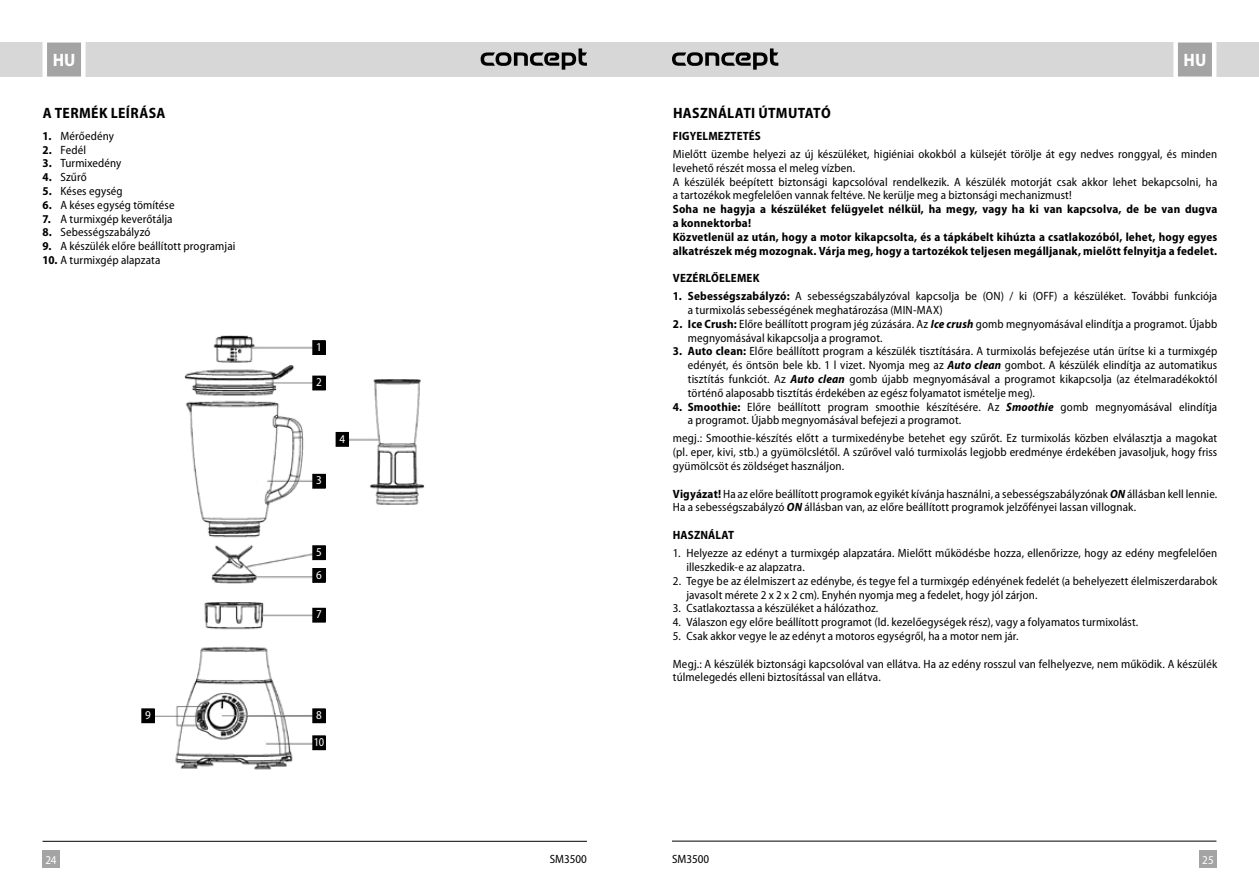
<style>
.page{position:relative;width:1259px;height:893px;background:#fff}
.page>*{position:absolute;margin:0;border:0;box-sizing:border-box;transform-origin:0 0}
.t1{font:700 semi-condensed 18px "Myriad Pro";color:#fff}
.t2{font:700 semi-condensed 15px "Myriad Pro";letter-spacing:.02em;color:#000}
.t3{font:semi-condensed 12px/13.8px "Myriad Pro";letter-spacing:.01em;color:#000}
.t4{font:700 semi-condensed 12px/13.8px "Myriad Pro";letter-spacing:.015em;color:#000}
.t5{font:semi-condensed 12px "Myriad Pro";color:#fff}
.t6{font:semi-condensed 12px "Myriad Pro";color:#fff;scale:.94 1}
.s1{font-weight:700}
.s2{font-weight:700;font-style:italic}
</style>
<div class="page">
<div style="left:629px;top:43px;width:630px;height:34px;background:#d7d7d7"></div>
<div style="left:0;top:43px;width:629px;height:34px;background:#d7d7d7"></div>
<div style="left:43px;top:850px;width:17px;height:17px;background:#a4a4a4"></div>
<div style="left:1199px;top:850px;width:17px;height:17px;background:#a4a4a4"></div>
<svg style="left:1171px;top:42px;width:47px;height:35px"></svg>
<svg style="left:40px;top:42px;width:48px;height:35px"></svg>
<hr style="left:672px;top:841px;width:544px;height:1px;background:#000">
<hr style="left:43px;top:841px;width:544px;height:1px;background:#000">
<svg style="left:672px;top:48px;width:106px;height:22px"></svg>
<svg style="left:480px;top:48px;width:107px;height:22px"></svg>
<img style="left:141px;top:335px;width:284px;height:435px">
<hr style="left:222px;top:715px;width:91px;height:1px;background:#8c8c8c">
<div style="left:313px;top:376px;width:12px;height:14px;background:#000"></div>
<div style="left:313px;top:736px;width:12px;height:14px;background:#000"></div>
<div style="left:313px;top:568px;width:12px;height:14px;background:#000"></div>
<div style="left:313px;top:568px;width:12px;height:15px;border:1px solid #000"></div>
<div style="left:313px;top:608px;width:12px;height:14px;background:#000"></div>
<div style="left:142px;top:709px;width:12px;height:14px;background:#000"></div>
<div style="left:313px;top:341px;width:12px;height:13px;background:#000"></div>
<div style="left:313px;top:340px;width:12px;height:15px;border:1px solid #000"></div>
<div style="left:313px;top:474px;width:12px;height:14px;background:#000"></div>
<div style="left:336px;top:432px;width:12px;height:14px;background:#000"></div>
<div style="left:336px;top:432px;width:13px;height:14px;border:1px solid #000"></div>
<div style="left:313px;top:546px;width:12px;height:14px;background:#000"></div>
<div style="left:313px;top:709px;width:12px;height:14px;background:#000"></div>
<h1 class="t1" style="left:53px;top:48px;width:24px">HU</h1>
<h1 class="t1" style="left:1183px;top:48px;width:24px">HU</h1>
<p class="t2" style="left:43px;top:103px;width:124px">A TERMÉK LEÍRÁSA</p>
<p class="t3" style="left:43px;top:129px;width:73px"><span class="s1">1.</span> Mérőedény</p>
<p class="t3" style="left:43px;top:143px;width:45px"><span class="s1">2.</span> Fedél</p>
<p class="t3" style="left:43px;top:156px;width:80px"><span class="s1">3.</span> Turmixedény</p>
<p class="t3" style="left:43px;top:170px;width:46px"><span class="s1">4.</span> Szűrő</p>
<p class="t3" style="left:43px;top:184px;width:82px"><span class="s1">5.</span> Késes egység</p>
<p class="t3" style="left:43px;top:198px;width:134px"><span class="s1">6.</span> A késes egység tömítése</p>
<p class="t3" style="left:43px;top:212px;width:132px"><span class="s1">7.</span> A turmixgép keverőtálja</p>
<p class="t3" style="left:43px;top:225px;width:110px"><span class="s1">8.</span> Sebességszabályzó</p>
<p class="t3" style="left:43px;top:239px;width:194px"><span class="s1">9.</span> A készülék előre beállított programjai</p>
<p class="t3" style="left:43px;top:253px;width:119px"><span class="s1">10.</span> A turmixgép alapzata</p>
<p class="t2" style="left:673px;top:103px;width:159px">HASZNÁLATI ÚTMUTATÓ</p>
<p class="t4" style="left:673px;top:129px;width:89px">FIGYELMEZTETÉS</p>
<p class="t3" style="left:673px;top:147px;width:546px">Mielőtt üzembe helyezi az új készüléket, higiéniai okokból a külsejét törölje át egy nedves ronggyal, és minden levehető részét mossa el meleg vízben.<br>A készülék beépített biztonsági kapcsolóval rendelkezik. A készülék motorját csak akkor lehet bekapcsolni, ha a tartozékok megfelelően vannak feltéve. Ne kerülje meg a biztonsági mechanizmust!</p>
<p class="t4" style="left:673px;top:202px;width:546px">Soha ne hagyja a készüléket felügyelet nélkül, ha megy, vagy ha ki van kapcsolva, de be van dugva a konnektorba!<br>Közvetlenül az után, hogy a motor kikapcsolta, és a tápkábelt kihúzta a csatlakozóból, lehet, hogy egyes alkatrészek még mozognak. Várja meg, hogy a tartozékok teljesen megálljanak, mielőtt felnyitja a fedelet.</p>
<p class="t4" style="left:673px;top:271px;width:88px">VEZÉRLŐELEMEK</p>
<p class="t3" style="left:688px;top:289px;width:531px;text-indent:-15px"><span class="s1">1. Sebességszabályzó:</span> A sebességszabályzóval kapcsolja be (ON) / ki (OFF) a készüléket. További funkciója a turmixolás sebességének meghatározása (MIN-MAX)</p>
<p class="t3" style="left:688px;top:317px;width:531px;text-indent:-15px"><span class="s1">2. Ice Crush:</span> Előre beállított program jég zúzására. Az <span class="s2">Ice crush</span> gomb megnyomásával elindítja a programot. Újabb megnyomásával kikapcsolja a programot.</p>
<p class="t3" style="left:688px;top:344px;width:531px;text-align:justify;text-indent:-15px"><span class="s1">3. Auto clean:</span> Előre beállított program a készülék tisztítására. A turmixolás befejezése után ürítse ki a turmixgép edényét, és öntsön bele kb. 1 l vizet. Nyomja meg az <span class="s2">Auto clean</span> gombot. A készülék elindítja az automatikus tisztítás funkciót. Az <span class="s2">Auto clean</span> gomb újabb megnyomásával a programot kikapcsolja (az ételmaradékoktól történő alaposabb tisztítás érdekében az egész folyamatot ismételje meg).</p>
<p class="t3" style="left:688px;top:399px;width:531px;text-indent:-15px"><span class="s1">4. Smoothie:</span> Előre beállított program smoothie készítésére. Az <span class="s2">Smoothie</span> gomb megnyomásával elindítja a programot. Újabb megnyomásával befejezi a programot.</p>
<p class="t3" style="left:673px;top:431px;width:546px;text-align:justify">megj.: Smoothie-készítés előtt a turmixedénybe betehet egy szűrőt. Ez turmixolás közben elválasztja a magokat (pl. eper, kivi, stb.) a gyümölcslétől. A szűrővel való turmixolás legjobb eredménye érdekében javasoljuk, hogy friss gyümölcsöt és zöldséget használjon.</p>
<p class="t3" style="left:673px;top:487px;width:546px"><span class="s1">Vigyázat!</span> Ha az előre beállított programok egyikét kívánja használni, a sebességszabályzónak <span class="s2">ON</span> állásban kell lennie.<br>Ha a sebességszabályzó <span class="s2">ON</span> állásban van, az előre beállított programok jelzőfényei lassan villognak.</p>
<p class="t4" style="left:673px;top:528px;width:63px">HASZNÁLAT</p>
<p class="t3" style="left:686px;top:546px;width:532px;text-indent:-14px">1. Helyezze az edényt a turmixgép alapzatára. Mielőtt működésbe hozza, ellenőrizze, hogy az edény megfelelően illeszkedik-e az alapzatra.</p>
<p class="t3" style="left:686px;top:574px;width:532px;text-indent:-14px">2. Tegye be az élelmiszert az edénybe, és tegye fel a turmixgép edényének fedelét (a behelyezett élelmiszerdarabok javasolt mérete 2 x 2 x 2 cm). Enyhén nyomja meg a fedelet, hogy jól zárjon.</p>
<p class="t3" style="left:673px;top:601px;width:207px">3. Csatlakoztassa a készüléket a hálózathoz.</p>
<p class="t3" style="left:673px;top:615px;width:467px">4. Válaszon egy előre beállított programot (ld. kezelőegységek rész), vagy a folyamatos turmixolást.</p>
<p class="t3" style="left:673px;top:629px;width:347px">5. Csak akkor vegye le az edényt a motoros egységről, ha a motor nem jár.</p>
<p class="t3" style="left:673px;top:656px;width:546px">Megj.: A készülék biztonsági kapcsolóval van ellátva. Ha az edény rosszul van felhelyezve, nem működik. A készülék túlmelegedés elleni biztosítással van ellátva.</p>
<p class="t5" style="left:316px;top:339px;width:7px">1</p>
<p class="t5" style="left:316px;top:375px;width:7px">2</p>
<p class="t5" style="left:339px;top:431px;width:7px">4</p>
<p class="t5" style="left:316px;top:473px;width:7px">3</p>
<p class="t5" style="left:316px;top:544px;width:7px">5</p>
<p class="t5" style="left:316px;top:567px;width:7px">6</p>
<p class="t5" style="left:316px;top:607px;width:7px">7</p>
<p class="t5" style="left:145px;top:708px;width:7px">9</p>
<p class="t5" style="left:316px;top:708px;width:7px">8</p>
<p class="t6" style="left:314px;top:734px;width:13px">10</p>
<p class="t5" style="left:45px;top:852px;width:13px">24</p>
<p class="t3" style="left:550px;top:851px;width:39px">SM3500</p>
<p class="t3" style="left:672px;top:851px;width:39px">SM3500</p>
<p class="t5" style="left:1202px;top:852px;width:13px">25</p>
</div>
